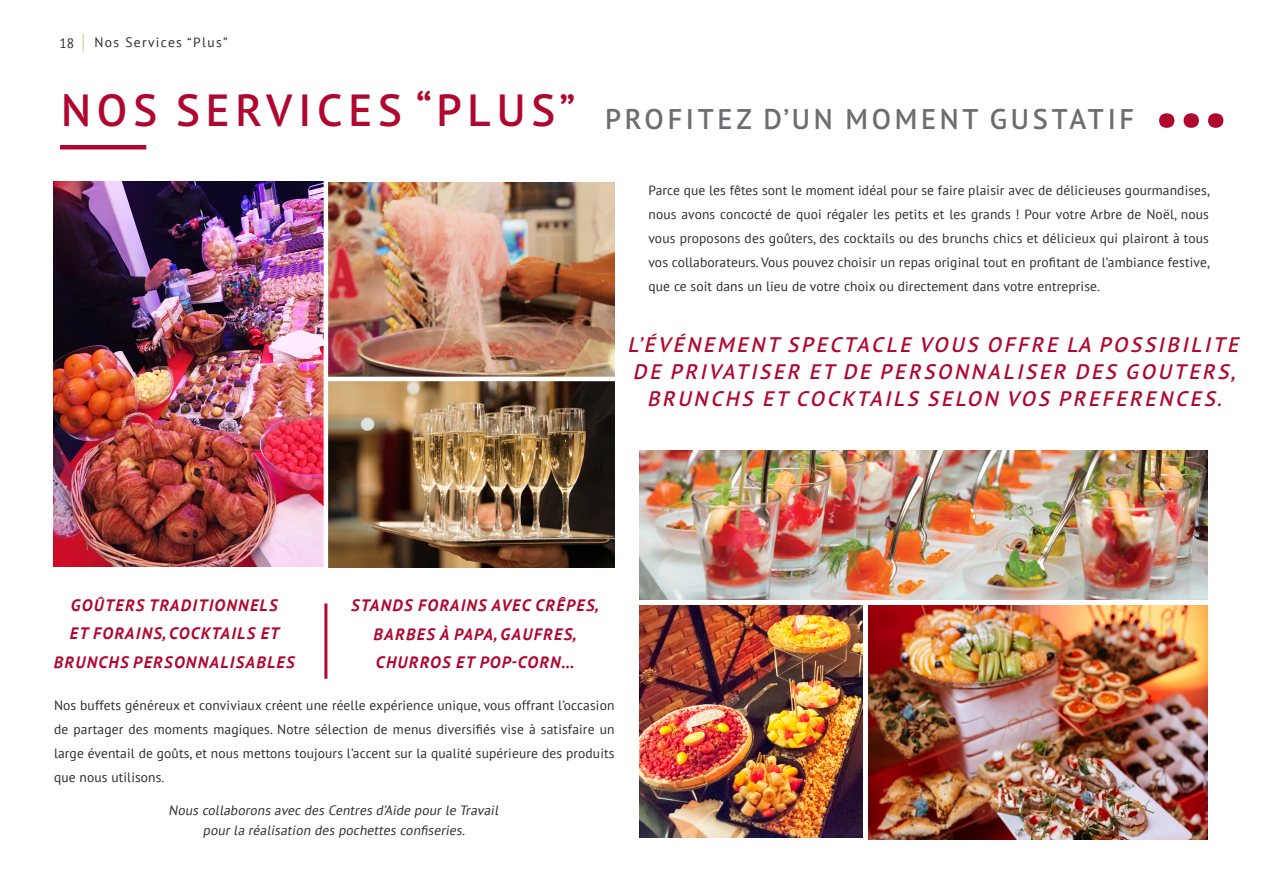
<style>
.page{position:relative;width:1263px;height:893px;background:#fff}
.page>*{position:absolute;margin:0;border:0;box-sizing:border-box;transform-origin:0 0}
.Vision_Title{font:700 94.5px "PT Sans";color:#b00730}
.Big_Title{font:600 45px "PT Sans Pro";letter-spacing:.13em;color:#b00730}
.Big_Title-2{font:600 28.5px "PT Sans Pro";letter-spacing:.13em;color:#6c6d70}
.Big_Title-3{font:italic 600 21px/27px "PT Sans Pro";color:#b00730;text-align:center}
.Service_Title{font:italic 700 16.5px/28.5px "PT Sans";letter-spacing:.08em;color:#b00730;text-align:center}
.Text_Paragraph{font:13.5px/24px "PT Sans";letter-spacing:.01em;color:#2e2b2c;text-align:justify}
.Text_Paragraph-2{font:italic 13.5px "PT Sans";color:#2e2b2c}
.Page_Number{font:13.5px "PT Sans";letter-spacing:.1em;color:#2e2b2c}
</style>
<div class="page">
<img style="left:868px;top:605px;width:340px;height:234px">
<img style="left:328px;top:381px;width:286px;height:186px">
<img style="left:328px;top:182px;width:286px;height:195px">
<img style="left:54px;top:182px;width:270px;height:385px">
<img style="left:639px;top:605px;width:224px;height:232px">
<img style="left:640px;top:451px;width:568px;height:149px">
<hr style="left:60px;top:145px;width:86px;height:4px;background:#b00730">
<hr style="left:324px;top:603px;width:3px;height:76px;background:#b00730">
<svg style="left:82px;top:34px;width:2px;height:18px"></svg>
<p class="Page_Number" style="left:60px;top:34px;width:16px">18</p>
<p class="Page_Number" style="left:94px;top:34px;width:135px">Nos Services “Plus”</p>
<p class="Big_Title" style="left:61px;top:81px;width:516px">NOS SERVICES “PLUS”</p>
<p class="Big_Title-2" style="left:605px;top:100px;width:531px">PROFITEZ D’UN MOMENT GUSTATIF</p>
<p class="Vision_Title" style="left:1155px;top:31px;width:74px">...</p>
<p class="Text_Paragraph" style="left:648px;top:178px;width:563px">Parce que les fêtes sont le moment idéal pour se faire plaisir avec de délicieuses gourmandises, nous avons concocté de quoi régaler les petits et les grands ! Pour votre Arbre de Noël, nous vous proposons des goûters, des cocktails ou des brunchs chics et délicieux qui plairont à tous vos collaborateurs. Vous pouvez choisir un repas original tout en profitant de l’ambiance festive, que ce soit dans un lieu de votre choix ou directement dans votre entreprise.</p>
<p class="Big_Title-3" style="left:628px;top:331px;width:618px">L’ÉVÉNEMENT SPECTACLE VOUS OFFRE LA POSSIBILITE<br>DE PRIVATISER ET DE PERSONNALISER DES GOUTERS,<br>BRUNCHS ET COCKTAILS SELON VOS PREFERENCES.</p>
<p class="Service_Title" style="left:54px;top:590px;width:242px">GOÛTERS TRADITIONNELS<br>ET FORAINS, COCKTAILS ET<br>BRUNCHS PERSONNALISABLES</p>
<p class="Service_Title" style="left:351px;top:591px;width:249px">STANDS FORAINS AVEC CRÊPES,<br>BARBES À PAPA, GAUFRES,<br>CHURROS ET POP-CORN...</p>
<p class="Text_Paragraph" style="left:54px;top:693px;width:562px">Nos buffets généreux et conviviaux créent une réelle expérience unique, vous offrant l’occasion de partager des moments magiques. Notre sélection de menus diversifiés vise à satisfaire un large éventail de goûts, et nous mettons toujours l’accent sur la qualité supérieure des produits que nous utilisons.</p>
<p class="Text_Paragraph-2" style="left:168px;top:802px;width:334px">Nous collaborons avec des Centres d’Aide pour le Travail</p>
<p class="Text_Paragraph-2" style="left:203px;top:821px;width:266px">pour la réalisation des pochettes confiseries.</p>
</div>
